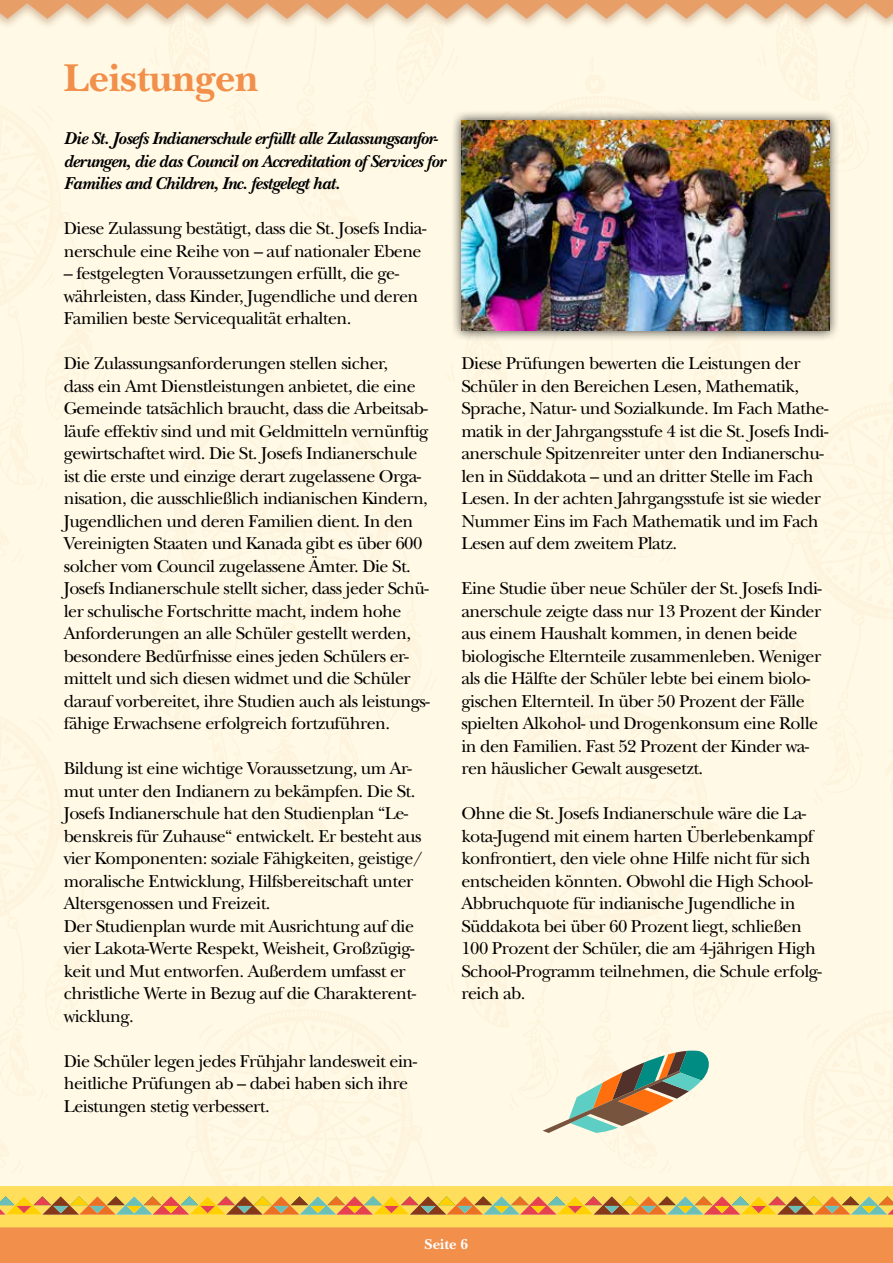
<style>
.page{position:relative;width:893px;height:1263px;background:#fff}
.page>*{position:absolute;margin:0;border:0;box-sizing:border-box;transform-origin:0 0}
.t1{font:700 40.5px "New Baskerville Std";color:#f18f4b}
.t2{font:18px/22.5px "New Baskerville Std";letter-spacing:-.03em;color:#000}
.t3{font:italic 700 18px/22.5px "New Baskerville Std";letter-spacing:-.03em;color:#000}
.t4{font:700 15px "New Baskerville Std";color:#fff}
</style>
<div class="page">
<div style="left:0;top:30px;width:893px;height:1198px;background:#fff9e5"></div>
<div style="left:0;top:1228px;width:893px;height:35px;background:#f18f4b"></div>
<div style="left:0;top:0;width:893px;height:30px;background:#863a11;opacity:.33"></div>
<svg style="left:0;top:0;width:893px;height:19px;background:#e9b88d"></svg>
<svg style="left:0;top:1186px;width:893px;height:41px;background:#ecc557"></svg>
<div style="left:451px;top:110px;width:389px;height:231px;background:#000;opacity:.75"></div>
<img style="left:461px;top:120px;width:368px;height:211px">
<svg style="left:527px;top:996px;width:195px;height:165px;background:#e5e0ca"></svg>
<h1 class="t1" style="left:64px;top:55px;width:196px">Leistungen</h1>
<p class="t3" style="left:64px;top:127px;width:383px">Die St. Josefs Indianerschule erfüllt alle Zulassungsanfor&shy;derungen, die das Council on Accreditation of Services for<br>Families and Children, Inc. festgelegt hat.</p>
<p class="t2" style="left:64px;top:217px;width:364px">Diese Zulassung bestätigt, dass die St. Josefs India&shy;nerschule eine Reihe von – auf nationaler Ebene</p>
<p class="t2" style="left:64px;top:262px;width:356px">– festgelegten Voraussetzungen erfüllt, die ge&shy;währleisten, dass Kinder, Jugendliche und deren<br>Familien beste Servicequalität erhalten.</p>
<p class="t2" style="left:64px;top:352px;width:367px">Die Zulassungsanforderungen stellen sicher,<br>dass ein Amt Dienstleistungen anbietet, die eine Gemeinde tatsächlich braucht, dass die Arbeitsab&shy;läufe effektiv sind und mit Geldmitteln vernünftig gewirtschaftet wird. Die St. Josefs Indianerschule ist die erste und einzige derart zugelassene Orga&shy;nisation, die ausschließlich indianischen Kindern, Jugendlichen und deren Familien dient. In den Vereinigten Staaten und Kanada gibt es über 600 solcher vom Council zugelassene Ämter. Die St.<br>Josefs Indianerschule stellt sicher, dass jeder Schü&shy;ler schulische Fortschritte macht, indem hohe Anforderungen an alle Schüler gestellt werden, besondere Bedürfnisse eines jeden Schülers er&shy;mittelt und sich diesen widmet und die Schüler darauf vorbereitet, ihre Studien auch als leistungs&shy;fähige Erwachsene erfolgreich fortzuführen.</p>
<p class="t2" style="left:64px;top:757px;width:361px">Bildung ist eine wichtige Voraussetzung, um Ar&shy;mut unter den Indianern zu bekämpfen. Die St.<br>Josefs Indianerschule hat den Studienplan “Le&shy;benskreis für Zuhause“ entwickelt. Er besteht aus vier Komponenten: soziale Fähigkeiten, geistige/ moralische Entwicklung, Hilfsbereitschaft unter Altersgenossen und Freizeit.<br>Der Studienplan wurde mit Ausrichtung auf die vier Lakota-Werte Respekt, Weisheit, Großzügig&shy;keit und Mut entworfen. Außerdem umfasst er christliche Werte in Bezug auf die Charakterent&shy;wicklung.</p>
<p class="t2" style="left:64px;top:1050px;width:355px">Die Schüler legen jedes Frühjahr landesweit ein&shy;heitliche Prüfungen ab – dabei haben sich ihre<br>Leistungen stetig verbessert.</p>
<p class="t2" style="left:461px;top:352px;width:369px">Diese Prüfungen bewerten die Leistungen der Schüler in den Bereichen Lesen, Mathematik, Sprache, Natur- und Sozialkunde. Im Fach Mathe&shy;matik in der Jahrgangsstufe 4 ist die St. Josefs Indi&shy;anerschule Spitzenreiter unter den Indianerschu&shy;len in Süddakota – und an dritter Stelle im Fach Lesen. In der achten Jahrgangsstufe ist sie wieder Nummer Eins im Fach Mathematik und im Fach Lesen auf dem zweitem Platz.</p>
<p class="t2" style="left:461px;top:577px;width:362px">Eine Studie über neue Schüler der St. Josefs Indi&shy;anerschule zeigte dass nur 13 Prozent der Kinder aus einem Haushalt kommen, in denen beide biologische Elternteile zusammenleben. Weniger als die Hälfte der Schüler lebte bei einem biolo&shy;gischen Elternteil. In über 50 Prozent der Fälle spielten Alkohol- und Drogenkonsum eine Rolle in den Familien. Fast 52 Prozent der Kinder wa&shy;ren häuslicher Gewalt ausgesetzt.</p>
<p class="t2" style="left:461px;top:802px;width:362px">Ohne die St. Josefs Indianerschule wäre die La&shy;kota-Jugend mit einem harten Überlebenkampf konfrontiert, den viele ohne Hilfe nicht für sich entscheiden könnten. Obwohl die High School-Abbruchquote für indianische Jugendliche in Süddakota bei über 60 Prozent liegt, schließen 100 Prozent der Schüler, die am 4-jährigen High School-Programm teilnehmen, die Schule erfolg&shy;reich ab.</p>
<p class="t4" style="left:425px;top:1235px;width:45px">Seite 6</p>
</div>
